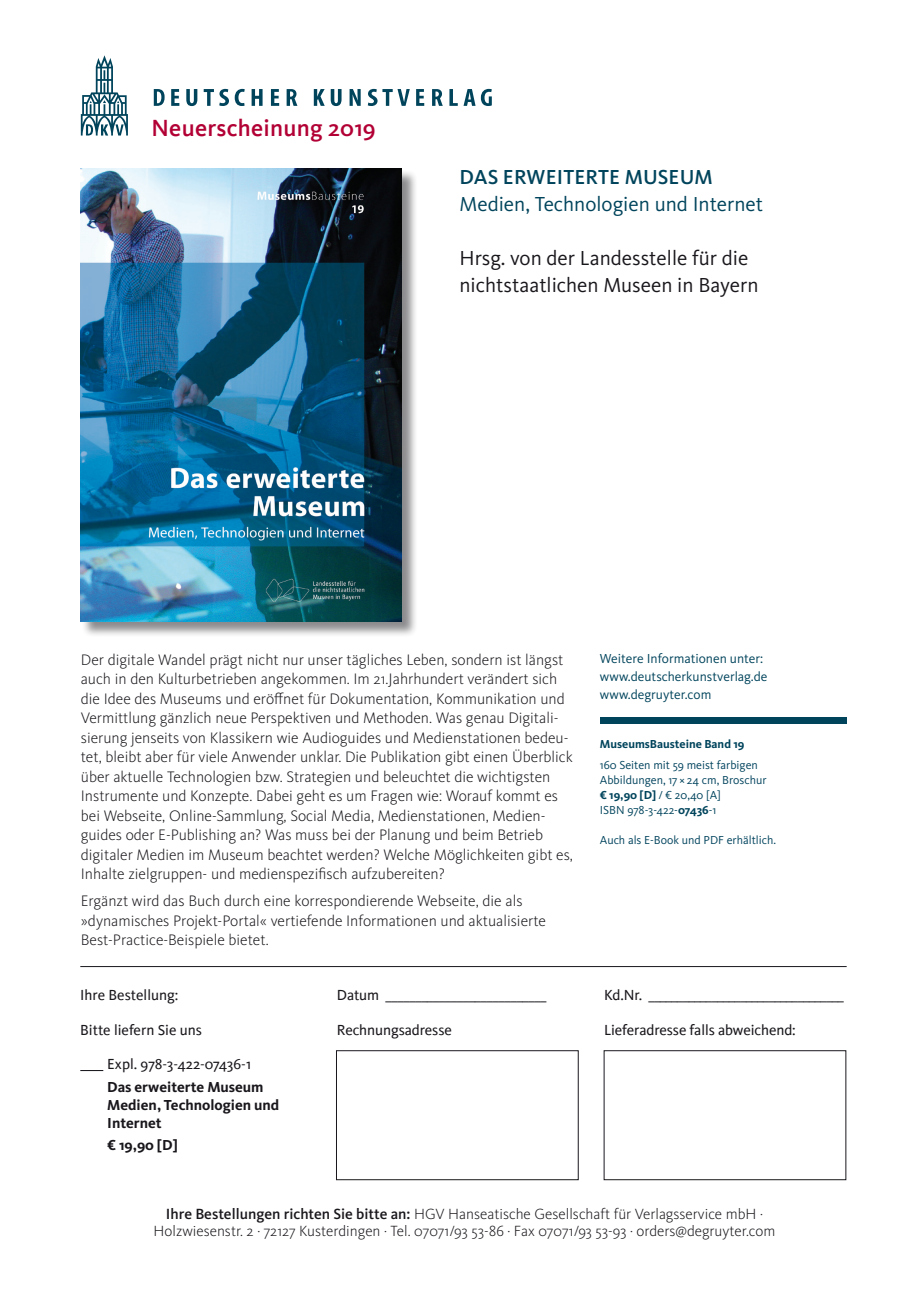
<style>
.page{position:relative;width:919px;height:1289px;background:#fff}
.page>*{position:absolute;margin:0;border:0;box-sizing:border-box;transform-origin:0 0}
.t1{font:500 24px "Kievit Offc";letter-spacing:.01em;color:#b20035}
.t2{font:21px/27px "Kievit OT";color:#1a171c}
.t3{font:21px "Kievit OT";color:#00445c}
.t4{font:500 21px "Kievit OT";letter-spacing:.01em;color:#00445c}
.t5{font:300 15.75px/19.5px "Kievit OT";color:#1a171c}
.t6{font:300 15.3px/17.2px "Kievit OT";color:#1a171c;text-align:center}
.t7{font:15px "Kievit Offc";letter-spacing:-.005em;color:#1a171c}
.t8{font:700 15px/18px "Kievit OT";color:#1a171c}
.t9{font:15px "Kievit Sc Offc";letter-spacing:-.005em;color:#1a171c}
.t10{font:13.5px/18px "Kievit OT";color:#00445c}
.t11{font:12px/15px "Kievit OT";color:#00435d}
.t12{font:700 12px "Kievit OT";color:#00445c}
.s1{font-family:"Kievit OT"}
.s2{font-weight:700;color:#00445c}
.s3{color:#00445c}
.s4{font-family:"Kievit Offc"}
.s5{font-weight:500}
</style>
<div class="page">
<svg style="left:154px;top:89px;width:338px;height:17px"></svg>
<svg style="left:81px;top:55px;width:47px;height:80px"></svg>
<div style="left:600px;top:717px;width:246px;height:6px;background:#00445c"></div>
<hr style="left:80px;top:966px;width:766px;height:1px;background:#1a171c">
<hr style="left:80px;top:1069px;width:23px;height:2px;background:#1a171c">
<div style="left:603px;top:1050px;width:243px;height:129px;border:1px solid #1a171c"></div>
<div style="left:336px;top:1050px;width:242px;height:129px;border:1px solid #1a171c"></div>
<div style="left:81px;top:169px;width:336px;height:468px;background:#1a171c;opacity:.5"></div>
<img style="left:80px;top:168px;width:321px;height:453px">
<h1 class="t1" style="left:152px;top:114px;width:225px">Neuerscheinung <span class="s1">2019</span></h1>
<h2 class="t4" style="left:459px;top:164px;width:255px">DAS ERWEITERTE MUSEUM</h2>
<h2 class="t3" style="left:459px;top:191px;width:305px">Medien, Technologien und Internet</h2>
<h2 class="t2" style="left:459px;top:244px;width:300px">Hrsg. von der Landesstelle für die nichtstaatlichen Museen in Bayern</h2>
<p class="t5" style="left:81px;top:649px;width:493px">Der digitale Wandel prägt nicht nur unser tägliches Leben, sondern ist längst auch in den Kulturbetrieben angekommen. Im 21.Jahrhundert verändert sich die Idee des Museums und eröffnet für Dokumentation, Kommunikation und Vermittlung gänzlich neue Perspektiven und Methoden. Was genau Digitali&shy;sierung jenseits von Klassikern wie Audioguides und Medienstationen bedeu&shy;tet, bleibt aber für viele Anwender unklar. Die Publikation gibt einen Überblick über aktuelle Technologien bzw. Strategien und beleuchtet die wichtigsten Instrumente und Konzepte. Dabei geht es um Fragen wie: Worauf kommt es bei Webseite, Online-Sammlung, Social Media, Medienstationen, Medien&shy;guides oder E-Publishing an? Was muss bei der Planung und beim Betrieb digitaler Medien im Museum beachtet werden? Welche Möglichkeiten gibt es, Inhalte zielgruppen- und medienspezifisch aufzubereiten?</p>
<p class="t5" style="left:81px;top:891px;width:467px">Ergänzt wird das Buch durch eine korrespondierende Webseite, die als »dynamisches Projekt-Portal« vertiefende Informationen und aktualisierte<br>Best-Practice-Beispiele bietet.</p>
<p class="t10" style="left:600px;top:649px;width:169px">Weitere Informationen unter: www.deutscherkunstverlag.de www.degruyter.com</p>
<p class="t12" style="left:600px;top:736px;width:146px">MuseumsBausteine Band 19</p>
<p class="t11" style="left:600px;top:757px;width:168px">160 Seiten mit 59 meist farbigen<br>Abbildungen, 17×24 cm, Broschur <span class="s2">€ 19,90 [D]</span> <span class="s3">/ € 20,40 [A]<br>ISBN 978-3-422-</span><span class="s2">07436</span><span class="s3">-1</span></p>
<p class="t11" style="left:600px;top:832px;width:178px">Auch als E-Book und PDF erhältlich.</p>
<p class="t7" style="left:80px;top:986px;width:100px">Ihre Bestellung:</p>
<p class="t7" style="left:337px;top:986px;width:211px">Datum ___________________________</p>
<p class="t7" style="left:604px;top:986px;width:241px">Kd.Nr. __________________________________</p>
<p class="t7" style="left:80px;top:1021px;width:123px">Bitte liefern Sie uns</p>
<p class="t7" style="left:337px;top:1021px;width:116px">Rechnungsadresse</p>
<p class="t7" style="left:604px;top:1021px;width:193px">Lieferadresse falls abweichend:</p>
<p class="t9" style="left:107px;top:1055px;width:145px"><span class="s4">Expl.</span> 978-3-422-07436-1</p>
<p class="t8" style="left:107px;top:1077px;width:173px">Das erweiterte Museum<br>Medien, Technologien und<br>Internet</p>
<p class="t8" style="left:107px;top:1135px;width:72px">€ 19,90 [D]</p>
<p class="t6" style="left:154px;top:1204px;width:623px"><span class="s5">Ihre Bestellungen richten Sie bitte an:</span> HGV Hanseatische Gesellschaft für Verlagsservice mbH ·<br>Holzwiesenstr. 2 · 72127 Kusterdingen · Tel. 07071/93 53-86 · Fax 07071/93 53-93 · orders@degruyter.com</p>
</div>
